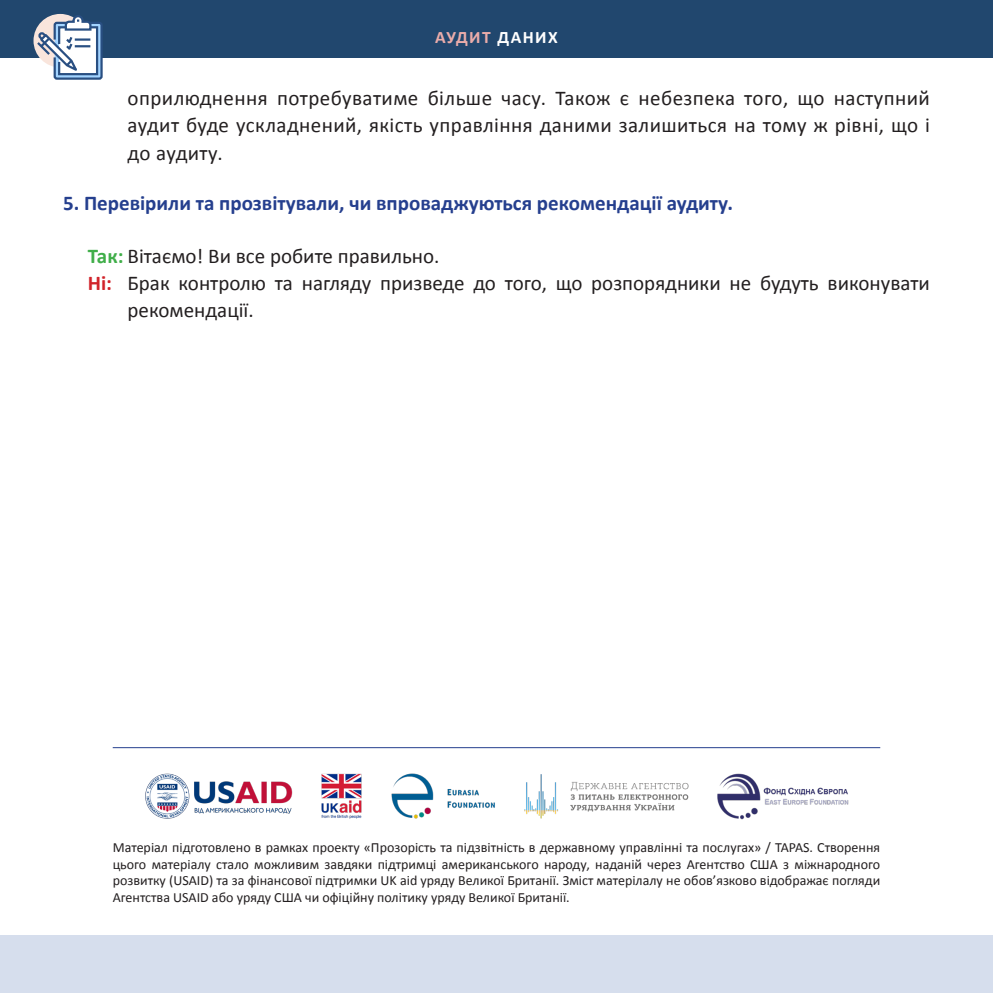
<style>
.page{position:relative;width:993px;height:993px;background:#fff}
.page>*{position:absolute;margin:0;border:0;box-sizing:border-box;transform-origin:0 0}
.Стиль_абзаца_5{font:21px/27.3px "Calibri";color:#231f20;text-align:justify}
.t1{font:700 21px "Calibri";color:#253f8e}
.t2{font:700 17.5px "Calibri";letter-spacing:.08em;color:#eaacaa}
.Стиль_абзаца_3{font:14px/16.8px "Calibri";color:#231f20;text-align:justify}
.s1{color:#fff}
.s2{font-weight:700;color:#40ae49}
.s3{font-weight:700;color:#d1232a}
</style>
<div class="page">
<div style="left:0;top:935px;width:992px;height:57px;background:#d6deed"></div>
<div style="left:0;top:0;width:992px;height:57px;background:#21476e"></div>
<div style="left:55px;top:23px;width:46px;height:56px;background:#a3d4ff;border-radius:2px"></div>
<div style="left:54px;top:22px;width:49px;height:58px;border:2px solid #294f82;border-radius:2px"></div>
<svg style="left:35px;top:13px;width:64px;height:63px"></svg>
<img style="left:145px;top:773px;width:704px;height:47px">
<hr style="left:113px;top:747px;width:766px;height:1px;background:#253f8e">
<p class="t2" style="left:435px;top:25px;width:124px">АУДИТ <span class="s1">ДАНИХ</span></p>
<p class="Стиль_абзаца_5" style="left:127px;top:84px;width:803px">оприлюднення потребуватиме більше часу. Також є небезпека того, що наступний аудит буде ускладнений, якість управління даними залишиться на тому ж рівні, що і до аудиту.</p>
<p class="t1" style="left:63px;top:188px;width:671px">5. Перевірили та прозвітували, чи впроваджуються рекомендації аудиту.</p>
<p class="Стиль_абзаца_5" style="left:88px;top:241px;width:353px"><span class="s2">Так:</span> Вітаємо! Ви все робите правильно.</p>
<p class="Стиль_абзаца_5" style="left:127px;top:269px;width:803px;text-indent:-40px"><span class="s3">Ні:</span> Брак контролю та нагляду призведе до того, що розпорядники не будуть виконувати рекомендації.</p>
<p class="Стиль_абзаца_3" style="left:113px;top:838px;width:768px">Матеріал підготовлено в рамках проекту «Прозорість та підзвітність в державному управлінні та послугах» / TAPAS. Створення цього матеріалу стало можливим завдяки підтримці американського народу, наданій через Агентство США з міжнародного розвитку (USAID) та за фінансової підтримки UK aid уряду Великої Британії. Зміст матерілалу не обов’язково відображає погляди Агентства USAID або уряду США чи офіційну політику уряду Великої Британії.</p>
</div>
